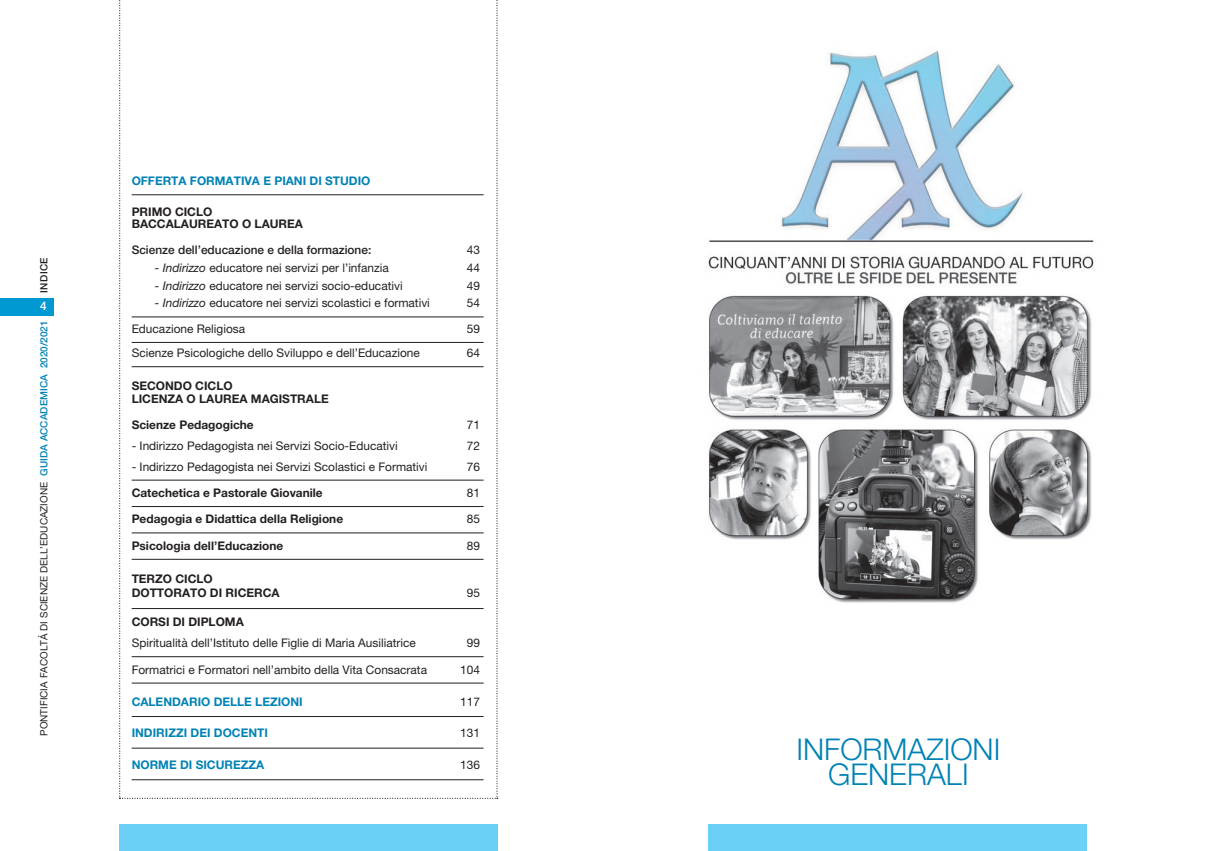
<style>
.page{position:relative;width:1205px;height:851px;background:#fff}
.page>*{position:absolute;margin:0;border:0;box-sizing:border-box;transform-origin:0 0}
.t1{font:300 30px "Helvetica Neue LT Pro";color:#0082b4}
.t2{font:11.88px "Helvetica Neue LT Pro";color:#231f20}
.t3{font:700 11.88px "Helvetica Neue LT Pro";color:#231f20}
.t4{font:700 11.88px "Helvetica Neue LT Pro";color:#0082b4}
.t5{font:500 11.88px "Helvetica Neue LT Pro";color:#231f20}
.t6{font:500 11.88px "Helvetica Neue LT Pro";color:#fff}
.t7{font:10px "Helvetica Neue LT Pro";color:#231f20}
.t8{font:500 10px "Helvetica Neue LT Pro";letter-spacing:.035em;color:#231f20}
.s1{font-weight:500;color:#0082b4}
.s2{font-style:italic}
</style>
<div class="page">
<div style="left:0;top:298px;width:54px;height:17px;background:#0099d1"></div>
<div style="left:119px;top:824px;width:378px;height:26px;background:#6bcff6"></div>
<svg style="left:119px;top:0;width:379px;height:798px"></svg>
<img style="left:708px;top:50px;width:386px;height:553px">
<div style="left:709px;top:824px;width:378px;height:26px;background:#6bcff6"></div>
<p class="t8" style="left:40px;top:293px;width:37px;rotate:-90deg">INDICE</p>
<p class="t6" style="left:40px;top:302px;width:8px">4</p>
<p class="t7" style="left:40px;top:735px;width:417px;rotate:-90deg">PONTIFICIA FACOLTÁ DI SCIENZE DELL’EDUCAZIONE <span class="s1">GUIDA ACCADEMICA 2020/2021</span></p>
<p class="t4" style="left:132px;top:177px;width:240px">OFFERTA FORMATIVA E PIANI DI STUDIO</p>
<p class="t3" style="left:132px;top:207px;width:82px">PRIMO CICLO</p>
<p class="t3" style="left:132px;top:220px;width:173px">BACCALAUREATO O LAUREA</p>
<p class="t5" style="left:132px;top:245px;width:241px">Scienze dell’educazione e della formazione:</p>
<p class="t2" style="left:467px;top:245px;width:15px">43</p>
<p class="t2" style="left:155px;top:263px;width:235px"><span class="s2">- Indirizzo</span> educatore nei servizi per l’infanzia</p>
<p class="t2" style="left:467px;top:263px;width:15px">44</p>
<p class="t2" style="left:155px;top:281px;width:249px"><span class="s2">- Indirizzo</span> educatore nei servizi socio-educativi</p>
<p class="t2" style="left:467px;top:281px;width:15px">49</p>
<p class="t2" style="left:155px;top:299px;width:277px"><span class="s2">- Indirizzo</span> educatore nei servizi scolastici e formativi</p>
<p class="t2" style="left:467px;top:299px;width:15px">54</p>
<p class="t2" style="left:132px;top:324px;width:115px">Educazione Religiosa</p>
<p class="t2" style="left:467px;top:324px;width:15px">59</p>
<p class="t2" style="left:132px;top:348px;width:290px">Scienze Psicologiche dello Sviluppo e dell’Educazione</p>
<p class="t2" style="left:467px;top:348px;width:15px">64</p>
<p class="t3" style="left:132px;top:382px;width:102px">SECONDO CICLO</p>
<p class="t3" style="left:132px;top:394px;width:199px">LICENZA O LAUREA MAGISTRALE</p>
<p class="t3" style="left:132px;top:420px;width:124px">Scienze Pedagogiche</p>
<p class="t2" style="left:467px;top:420px;width:15px">71</p>
<p class="t2" style="left:132px;top:442px;width:268px">- Indirizzo Pedagogista nei Servizi Socio-Educativi</p>
<p class="t2" style="left:467px;top:442px;width:15px">72</p>
<p class="t2" style="left:132px;top:462px;width:297px">- Indirizzo Pedagogista nei Servizi Scolastici e Formativi</p>
<p class="t2" style="left:467px;top:462px;width:15px">76</p>
<p class="t3" style="left:132px;top:488px;width:193px">Catechetica e Pastorale Giovanile</p>
<p class="t2" style="left:467px;top:488px;width:15px">81</p>
<p class="t3" style="left:132px;top:515px;width:213px">Pedagogia e Didattica della Religione</p>
<p class="t2" style="left:467px;top:515px;width:15px">85</p>
<p class="t3" style="left:132px;top:541px;width:153px">Psicologia dell’Educazione</p>
<p class="t2" style="left:467px;top:541px;width:15px">89</p>
<p class="t3" style="left:132px;top:574px;width:83px">TERZO CICLO</p>
<p class="t3" style="left:132px;top:588px;width:149px">DOTTORATO DI RICERCA</p>
<p class="t2" style="left:467px;top:588px;width:15px">95</p>
<p class="t3" style="left:132px;top:617px;width:114px">CORSI DI DIPLOMA</p>
<p class="t2" style="left:132px;top:638px;width:286px">Spiritualità dell’Istituto delle Figlie di Maria Ausiliatrice</p>
<p class="t2" style="left:467px;top:638px;width:15px">99</p>
<p class="t2" style="left:132px;top:665px;width:297px">Formatrici e Formatori nell’ambito della Vita Consacrata</p>
<p class="t2" style="left:460px;top:665px;width:21px">104</p>
<p class="t4" style="left:132px;top:697px;width:173px">CALENDARIO DELLE LEZIONI</p>
<p class="t2" style="left:460px;top:697px;width:21px">117</p>
<p class="t4" style="left:132px;top:728px;width:138px">INDIRIZZI DEI DOCENTI</p>
<p class="t2" style="left:460px;top:728px;width:21px">131</p>
<p class="t4" style="left:132px;top:760px;width:134px">NORME DI SICUREZZA</p>
<p class="t2" style="left:460px;top:760px;width:21px">136</p>
<p class="t1" style="left:796px;top:731px;width:205px">INFORMAZIONI</p>
<p class="t1" style="left:828px;top:756px;width:142px">GENERALI</p>
</div>
